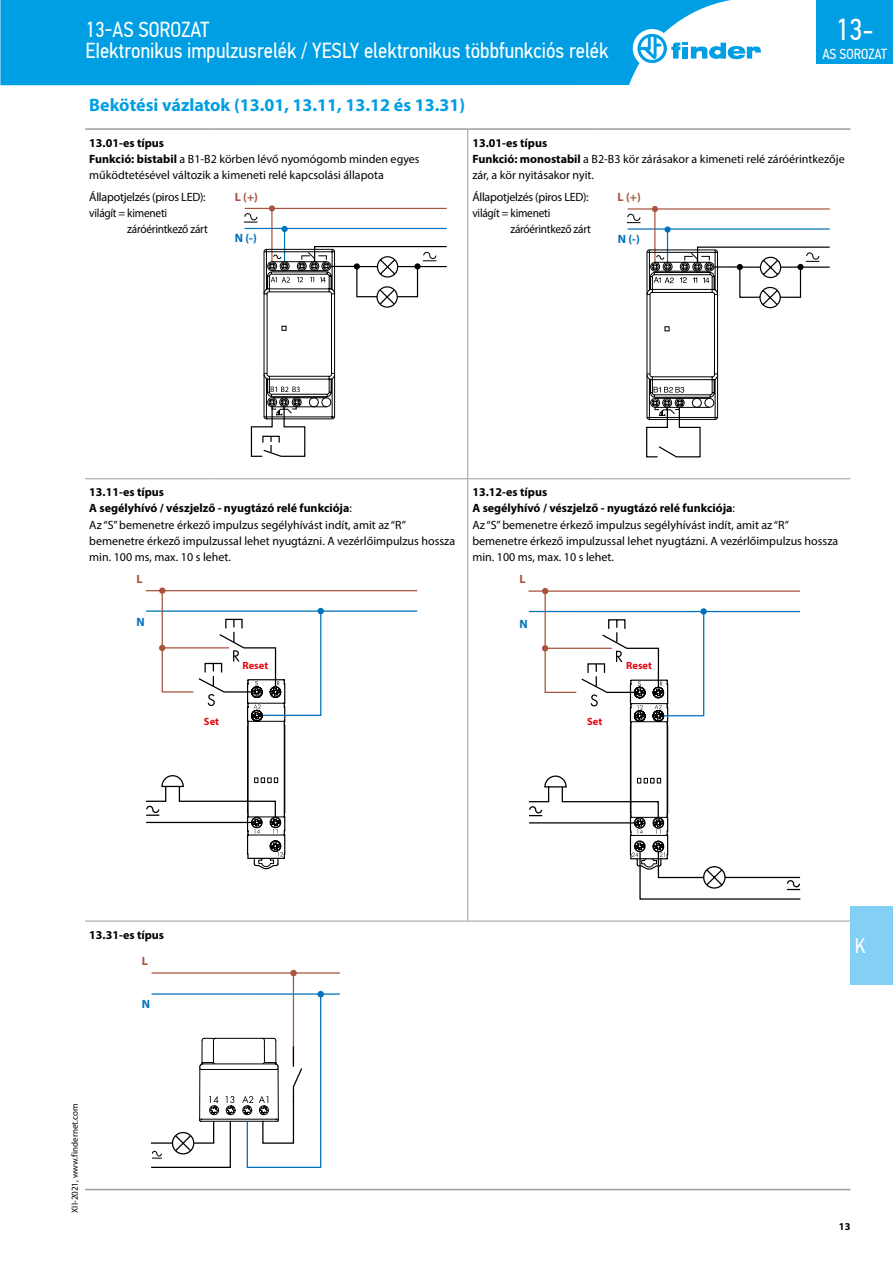
<style>
.page{position:relative;width:893px;height:1263px;background:#fff}
.page>*{position:absolute;margin:0;border:0;box-sizing:border-box;transform-origin:0 0}
.t1{font:30.3px "PF Din Text Cond Pro";color:#fff}
.t2{font:21.75px/21px "PF Din Text Cond Pro";color:#fff}
.t3{font:21px "PF Din Text Cond Pro";color:#fff}
.t4{font:700 18px "Myriad Pro";color:#009ee3}
.t5{font:14.55px "PF Din Text Cond Pro";color:#fff}
.t6{font:12px/16.2px "Myriad Pro";color:#000}
.t7{font:12px/16.2px "Myriad Pro";letter-spacing:-.02em;color:#000}
.t8{font:12px "Myriad Pro";letter-spacing:-.02em;color:#000;scale:.94 1}
.t9{font:700 12px "Myriad Pro";color:#000}
.t10{font:700 12px "Myriad Pro";color:#a7553f}
.t11{font:700 12px "Myriad Pro";color:#0071bb}
.t12{font:700 10.5px "Myriad Pro";color:#e30612}
.t13{font:700 10.5px "Myriad Pro";color:#000}
.t14{font:9px "Myriad Pro";color:#000}
.s1{font-weight:700}
</style>
<div class="page">
<hr style="left:85px;top:128px;width:128px;height:2px;background:#9c9c9c">
<hr style="left:213px;top:128px;width:255px;height:2px;background:#9c9c9c">
<hr style="left:468px;top:128px;width:127px;height:2px;background:#9c9c9c">
<hr style="left:595px;top:128px;width:255px;height:2px;background:#9c9c9c">
<hr style="left:467px;top:130px;width:1px;height:57px;background:#9c9c9c">
<hr style="left:85px;top:478px;width:128px;height:1px;background:#9c9c9c">
<hr style="left:213px;top:478px;width:255px;height:1px;background:#9c9c9c">
<hr style="left:468px;top:478px;width:127px;height:1px;background:#9c9c9c">
<hr style="left:467px;top:479px;width:1px;height:86px;background:#9c9c9c">
<hr style="left:595px;top:478px;width:255px;height:1px;background:#9c9c9c">
<hr style="left:467px;top:565px;width:1px;height:356px;background:#9c9c9c">
<hr style="left:85px;top:921px;width:128px;height:1px;background:#9c9c9c">
<hr style="left:213px;top:921px;width:255px;height:1px;background:#9c9c9c">
<hr style="left:468px;top:921px;width:127px;height:1px;background:#9c9c9c">
<hr style="left:595px;top:921px;width:255px;height:1px;background:#9c9c9c">
<hr style="left:85px;top:1189px;width:128px;height:1px;background:#9c9c9c">
<hr style="left:213px;top:1189px;width:255px;height:1px;background:#9c9c9c">
<hr style="left:468px;top:1189px;width:127px;height:1px;background:#9c9c9c">
<hr style="left:595px;top:1189px;width:255px;height:1px;background:#9c9c9c">
<hr style="left:467px;top:187px;width:1px;height:291px;background:#9c9c9c">
<svg style="left:244px;top:205px;width:203px;height:252px"></svg>
<svg style="left:627px;top:206px;width:203px;height:251px"></svg>
<hr style="left:146px;top:590px;width:271px;height:1px;background:#a7553f">
<hr style="left:146px;top:610px;width:271px;height:2px;background:#0071bb">
<svg style="left:146px;top:589px;width:178px;height:280px"></svg>
<svg style="left:528px;top:588px;width:272px;height:236px"></svg>
<svg style="left:561px;top:618px;width:239px;height:282px"></svg>
<svg style="left:317px;top:991px;width:7px;height:6px"></svg>
<div style="left:290px;top:970px;width:7px;height:6px;background:#a7553f;border-radius:50%"></div>
<hr style="left:152px;top:972px;width:188px;height:2px;background:#a7553f">
<hr style="left:151px;top:993px;width:189px;height:2px;background:#0071bb">
<hr style="left:293px;top:973px;width:1px;height:92px;background:#a7553f">
<svg style="left:151px;top:993px;width:171px;height:175px"></svg>
<div style="left:850px;top:906px;width:43px;height:78px;background:#83cff5"></div>
<div style="left:0;top:0;width:731px;height:85px;background:#009ee3"></div>
<div style="left:633px;top:29px;width:38px;height:39px;background:#fff;border-radius:50%"></div>
<svg style="left:637px;top:34px;width:124px;height:29px"></svg>
<div style="left:816px;top:0;width:77px;height:64px;background:#009ee3"></div>
<h2 class="t2" style="left:85px;top:19px;width:525px">13-AS SOROZAT<br>EIektronikus impulzusrelék / YESLY elektronikus többfunkciós relék</h2>
<h1 class="t1" style="left:836px;top:11px;width:39px">13-</h1>
<p class="t5" style="left:822px;top:46px;width:66px">AS SOROZAT</p>
<h3 class="t4" style="left:89px;top:93px;width:377px">Bekötési vázlatok (13.01, 13.11, 13.12 és 13.31)</h3>
<p class="t6" style="left:89px;top:134px;width:332px"><span class="s1">13.01-es típus<br>Funkció: bistabil</span> a B1-B2 körben lévő nyomógomb minden egyes működtetésével változik a kimeneti relé kapcsolási állapota</p>
<p class="t6" style="left:472px;top:134px;width:374px"><span class="s1">13.01-es típus<br>Funkció: monostabil</span> a B2-B3 kör zárásakor a kimeneti relé záróérintkezője zár, a kör nyitásakor nyit.</p>
<p class="t7" style="left:89px;top:188px;width:118px">Állapotjelzés (piros LED): világít = kimeneti</p>
<p class="t8" style="left:127px;top:222px;width:87px">záróérintkező zárt</p>
<p class="t7" style="left:472px;top:188px;width:118px">Állapotjelzés (piros LED): világít = kimeneti</p>
<p class="t8" style="left:510px;top:222px;width:87px">záróérintkező zárt</p>
<p class="t10" style="left:235px;top:189px;width:25px">L (+)</p>
<p class="t11" style="left:235px;top:230px;width:24px">N (-)</p>
<p class="t10" style="left:618px;top:189px;width:25px">L (+)</p>
<p class="t11" style="left:618px;top:231px;width:24px">N (-)</p>
<p class="t6" style="left:89px;top:484px;width:367px"><span class="s1">13.11-es típus<br>A segélyhívó / vészjelző - nyugtázó relé funkciója</span>:<br>Az “S” bemenetre érkező impulzus segélyhívást indít, amit az “R” bemenetre érkező impulzussal lehet nyugtázni. A vezérlőimpulzus hossza min. 100 ms, max. 10 s lehet.</p>
<p class="t6" style="left:472px;top:484px;width:367px"><span class="s1">13.12-es típus<br>A segélyhívó / vészjelző - nyugtázó relé funkciója</span>:<br>Az “S” bemenetre érkező impulzus segélyhívást indít, amit az “R” bemenetre érkező impulzussal lehet nyugtázni. A vezérlőimpulzus hossza min. 100 ms, max. 10 s lehet.</p>
<p class="t10" style="left:136px;top:571px;width:8px">L</p>
<p class="t11" style="left:136px;top:614px;width:10px">N</p>
<p class="t12" style="left:204px;top:715px;width:17px">Set</p>
<p class="t12" style="left:243px;top:659px;width:27px">Reset</p>
<p class="t9" style="left:89px;top:927px;width:76px">13.31-es típus</p>
<p class="t10" style="left:142px;top:953px;width:8px">L</p>
<p class="t11" style="left:142px;top:996px;width:10px">N</p>
<p class="t14" style="left:69px;top:1213px;width:111px;rotate:-90deg">XII-2021, www.findernet.com</p>
<p class="t10" style="left:519px;top:571px;width:8px">L</p>
<p class="t11" style="left:519px;top:616px;width:10px">N</p>
<p class="t12" style="left:587px;top:714px;width:17px">Set</p>
<p class="t12" style="left:626px;top:658px;width:27px">Reset</p>
<h3 class="t3" style="left:855px;top:933px;width:12px">K</h3>
<p class="t13" style="left:839px;top:1219px;width:13px">13</p>
</div>
